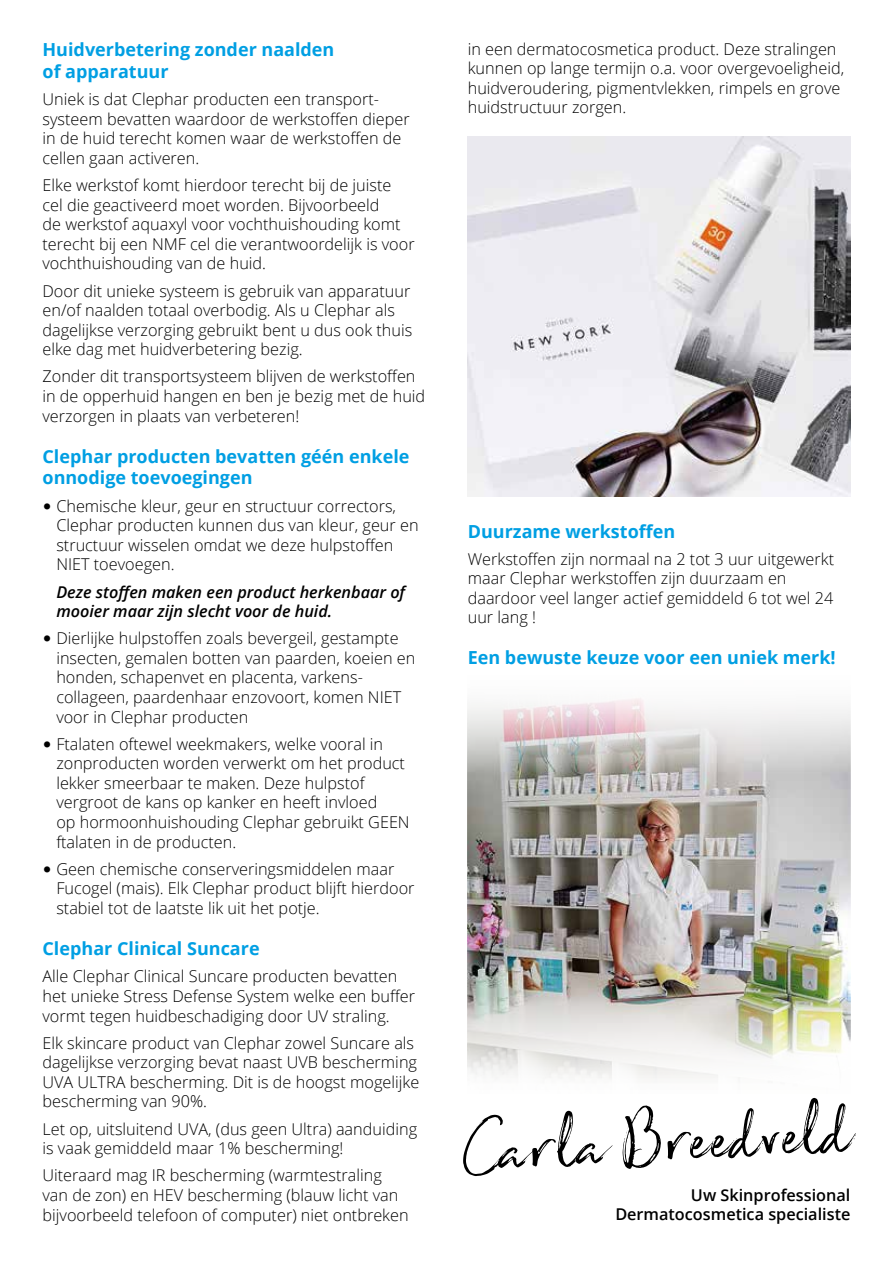
<style>
.page{position:relative;width:893px;height:1263px;background:#fff}
.page>*{position:absolute;margin:0;border:0;box-sizing:border-box;transform-origin:0 0}
.t1{font:89.85px "Broadcast Matter";color:#000}
.t2{font:700 18px/21.6px "Open Sans";color:#009fe3}
.t3{font:300 16.2px/19.6px "Open Sans";color:#000}
.t4{font:italic 600 16.2px/19.6px "Open Sans";color:#000}
.t5{font:600 16.2px/19.5px "Open Sans";color:#000;text-align:right}
</style>
<div class="page">
<img style="left:468px;top:136px;width:382px;height:361px">
<img style="left:468px;top:698px;width:382px;height:381px">
<p class="t2" style="left:43px;top:39px;width:293px">Huidverbetering zonder naalden of apparatuur</p>
<p class="t3" style="left:43px;top:89px;width:369px">Uniek is dat Clephar producten een transport&shy;systeem bevatten waardoor de werkstoffen dieper in de huid terecht komen waar de werkstoffen de cellen gaan activeren.</p>
<p class="t3" style="left:43px;top:175px;width:374px">Elke werkstof komt hierdoor terecht bij de juiste cel die geactiveerd moet worden. Bijvoorbeeld<br>de werkstof aquaxyl voor vochthuishouding komt terecht bij een NMF cel die verantwoordelijk is voor vochthuishouding van de huid.</p>
<p class="t3" style="left:43px;top:280px;width:371px">Door dit unieke systeem is gebruik van apparatuur en/of naalden totaal overbodig. Als u Clephar als dagelijkse verzorging gebruikt bent u dus ook thuis elke dag met huidverbetering bezig.</p>
<p class="t3" style="left:43px;top:366px;width:384px">Zonder dit transportsysteem blijven de werkstoffen in de opperhuid hangen en ben je bezig met de huid verzorgen in plaats van verbeteren!</p>
<p class="t2" style="left:43px;top:445px;width:368px">Clephar producten bevatten géén enkele onnodige toevoegingen</p>
<p class="t3" style="left:56px;top:495px;width:364px">Chemische kleur, geur en structuur correctors, Clephar producten kunnen dus van kleur, geur en structuur wisselen omdat we deze hulpstoffen NIET toevoegen.</p>
<p class="t4" style="left:56px;top:581px;width:350px">Deze stoffen maken een product herkenbaar of mooier maar zijn slecht voor de huid.</p>
<p class="t3" style="left:56px;top:628px;width:360px">Dierlijke hulpstoffen zoals bevergeil, gestampte insecten, gemalen botten van paarden, koeien en honden, schapenvet en placenta, varkens&shy;collageen, paardenhaar enzovoort, komen NIET voor in Clephar producten</p>
<p class="t3" style="left:56px;top:734px;width:355px">Ftalaten oftewel weekmakers, welke vooral in zonproducten worden verwerkt om het product lekker smeerbaar te maken. Deze hulpstof vergroot de kans op kanker en heeft invloed<br>op hormoonhuishouding Clephar gebruikt GEEN ftalaten in de producten.</p>
<p class="t3" style="left:56px;top:859px;width:360px">Geen chemische conserveringsmiddelen maar<br>Fucogel (mais). Elk Clephar product blijft hierdoor stabiel tot de laatste lik uit het potje.</p>
<p class="t2" style="left:43px;top:937px;width:219px">Clephar Clinical Suncare</p>
<p class="t3" style="left:43px;top:966px;width:374px">Alle Clephar Clinical Suncare producten bevatten het unieke Stress Defense System welke een buffer vormt tegen huidbeschadiging door UV straling.</p>
<p class="t3" style="left:43px;top:1032px;width:378px">Elk skincare product van Clephar zowel Suncare als dagelijkse verzorging bevat naast UVB bescherming UVA ULTRA bescherming. Dit is de hoogst mogelijke bescherming van 90%.</p>
<p class="t3" style="left:43px;top:1118px;width:376px">Let op, uitsluitend UVA, (dus geen Ultra) aanduiding is vaak gemiddeld maar 1% bescherming!</p>
<p class="t3" style="left:43px;top:1165px;width:368px">Uiteraard mag IR bescherming (warmtestraling van de zon) en HEV bescherming (blauw licht van bijvoorbeeld telefoon of computer) niet ontbreken</p>
<p class="t3" style="left:468px;top:39px;width:378px">in een dermatocosmetica product. Deze stralingen kunnen op lange termijn o.a. voor overgevoeligheid, huidveroudering, pigmentvlekken, rimpels en grove huidstructuur zorgen.</p>
<p class="t2" style="left:468px;top:520px;width:209px">Duurzame werkstoffen</p>
<p class="t3" style="left:468px;top:549px;width:368px">Werkstoffen zijn normaal na 2 tot 3 uur uitgewerkt maar Clephar werkstoffen zijn duurzaam en daardoor veel langer actief gemiddeld 6 tot wel 24 uur lang !</p>
<p class="t2" style="left:468px;top:646px;width:369px">Een bewuste keuze voor een uniek merk!</p>
<h1 class="t1" style="left:460px;top:1096px;width:389px;rotate:-3deg">Carla Breedveld</h1>
<p class="t5" style="left:615px;top:1185px;width:237px">Uw Skinprofessional<br>Dermatocosmetica specialiste</p>
</div>
